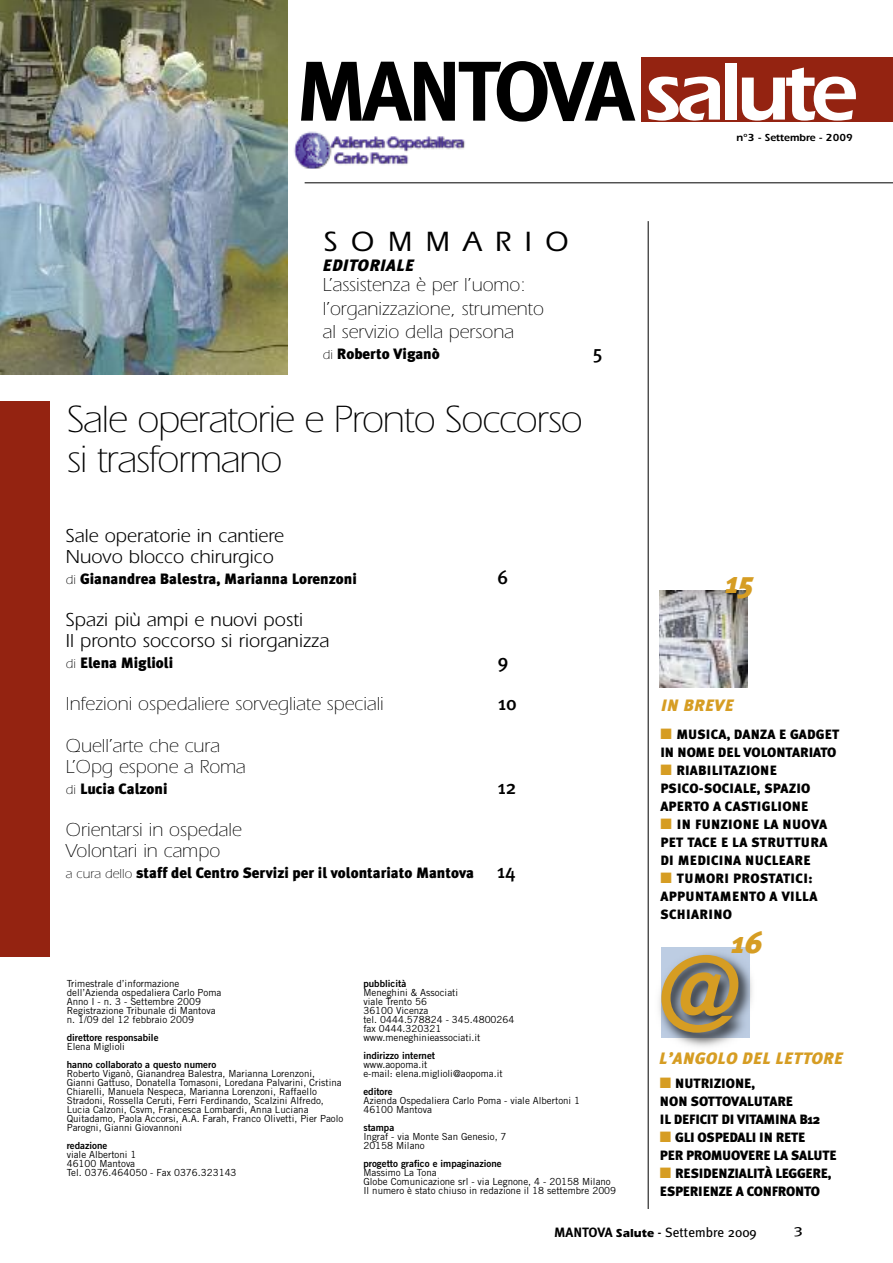
<style>
.page{position:relative;width:893px;height:1263px;background:#fff}
.page>*{position:absolute;margin:0;border:0;box-sizing:border-box;transform-origin:0 0}
.t1{font:700 84.6px "Meta Plus";letter-spacing:-.065em;color:#000}
.t2{font:300 39.45px/39.5px "Itc Eras";letter-spacing:-.025em;color:#000}
.t3{font:italic 900 30px "Meta Plus";color:#d69d23}
.t4{font:500 28.95px "Itc Eras";letter-spacing:.47em;color:#000}
.t5{font:300 19.5px/21px "Itc Eras";color:#000}
.t6{font:19.5px/21px "Itc Eras";color:#000}
.t7{font:500 19.5px "Meta Plus";color:#000}
.t8{font:italic 900 16.5px "Meta Plus";letter-spacing:.03em;color:#d69d23}
.t9{font:italic 900 16.5px "Meta Plus";letter-spacing:.03em;color:#000}
.t10{font:900 15px "Meta Plus";color:#000}
.t11{font:900 13.5px/18px "Meta Plus";color:#000}
.t12{font:900 13.5px/18px "Meta Plus";letter-spacing:.03em;color:#000}
.t13{font:13.5px "Meta Plus";color:#000}
.t14{font:13.5px "Meta Plus";color:#000;scale:1.3 1}
.t15{font:600 10.65px "Itc Eras";color:#000}
.t16{font:9.75px/9px "Trade Gothic";color:#000}
.t17{font:9.75px "Trade Gothic Bold Two";color:#000}
.s1{font-family:"Itc Eras";font-weight:600;font-size:84.45px;color:#fff}
.s2{font-family:"Itc Eras";font-weight:300;font-size:13.5px}
.s3{font-weight:500;font-size:19.5px}
.s4{color:#d69d23}
.s5{font-weight:700}
.s6{font-family:"Itc Eras";font-weight:700;font-size:12px}
</style>
<div class="page">
<div style="left:0;top:401px;width:49px;height:556px;background:#942311"></div>
<img style="left:0;top:0;width:287px;height:374px">
<hr style="left:648px;top:221px;width:1px;height:988px;background:#000">
<img style="left:659px;top:591px;width:88px;height:96px">
<hr style="left:305px;top:183px;width:588px;height:1px;background:#000">
<div style="left:642px;top:57px;width:251px;height:65px;background:#942311"></div>
<img style="left:294px;top:131px;width:171px;height:38px">
<img style="left:661px;top:948px;width:89px;height:90px">
<svg style="left:661px;top:955px;width:80px;height:78px;background:#a28e5f"></svg>
<h1 class="t1" style="left:296px;top:42px;width:564px">MANTOVA <span class="s1">salute</span></h1>
<p class="t15" style="left:736px;top:134px;width:118px">n°3 - Settembre - 2009</p>
<h3 class="t4" style="left:324px;top:232px;width:246px">SOMMARIO</h3>
<h3 class="t9" style="left:323px;top:256px;width:93px">EDITORIALE</h3>
<h3 class="t5" style="left:323px;top:275px;width:223px;line-height:23.4px">L’assistenza è per l’uomo: l’organizzazione, strumento al servizio della persona</h3>
<h3 class="t10" style="left:323px;top:345px;width:119px"><span class="s2">di</span> Roberto Viganò</h3>
<h3 class="t7" style="left:593px;top:341px;width:11px">5</h3>
<h2 class="t2" style="left:67px;top:404px;width:517px">Sale operatorie e Pronto Soccorso si trasformano</h2>
<h3 class="t6" style="left:66px;top:527px;width:220px">Sale operatorie in cantiere<br>Nuovo blocco chirurgico</h3>
<h3 class="t10" style="left:66px;top:570px;width:292px"><span class="s2">di</span> Gianandrea Balestra, Marianna Lorenzoni</h3>
<h3 class="t7" style="left:497px;top:566px;width:12px">6</h3>
<h3 class="t6" style="left:66px;top:611px;width:265px">Spazi più ampi e nuovi posti<br>Il pronto soccorso si riorganizza</h3>
<h3 class="t10" style="left:66px;top:654px;width:109px"><span class="s2">di</span> Elena Miglioli</h3>
<h3 class="t7" style="left:498px;top:650px;width:12px">9</h3>
<h3 class="t5" style="left:66px;top:695px;width:319px">Infezioni ospedaliere sorvegliate speciali</h3>
<h3 class="t7" style="left:498px;top:692px;width:20px">10</h3>
<h3 class="t5" style="left:66px;top:737px;width:182px">Quell’arte che cura<br>L’Opg espone a Roma</h3>
<h3 class="t10" style="left:66px;top:780px;width:103px"><span class="s2">di</span> Lucia Calzoni</h3>
<h3 class="t7" style="left:498px;top:776px;width:20px">12</h3>
<h3 class="t5" style="left:66px;top:821px;width:177px">Orientarsi in ospedale<br>Volontari in campo</h3>
<h3 class="t10" style="left:66px;top:864px;width:451px"><span class="s2">a cura dello</span> staff del Centro Servizi per il volontariato Mantova <span class="s3">14</span></h3>
<p class="t16" style="left:67px;top:980px;width:156px">Trimestrale d’informazione dell’Azienda ospedaliera Carlo Poma<br>Anno I - n. 3 - Settembre 2009<br>Registrazione Tribunale di Mantova n. 1/09 del 12 febbraio 2009</p>
<p class="t17" style="left:67px;top:1034px;width:93px">direttore responsabile</p>
<p class="t16" style="left:67px;top:1043px;width:60px">Elena Miglioli</p>
<p class="t17" style="left:67px;top:1061px;width:151px">hanno collaborato a questo numero</p>
<p class="t16" style="left:67px;top:1070px;width:278px">Roberto Viganò, Gianandrea Balestra, Marianna Lorenzoni, Gianni Gattuso, Donatella Tomasoni, Loredana Palvarini, Cristina Chiarelli, Manuela Nespeca, Marianna Lorenzoni, Raffaello Stradoni, Rossella Ceruti, Ferri Ferdinando, Scalzini Alfredo, Lucia Calzoni, Csvm, Francesca Lombardi, Anna Luciana Quitadamo, Paola Accorsi, A.A. Farah, Franco Olivetti, Pier Paolo Parogni, Gianni Giovannoni</p>
<p class="t17" style="left:67px;top:1142px;width:42px">redazione</p>
<p class="t16" style="left:67px;top:1151px;width:171px">viale Albertoni 1<br>46100 Mantova<br>Tel. 0376.464050 - Fax 0376.323143</p>
<p class="t17" style="left:363px;top:980px;width:44px">pubblicità</p>
<p class="t16" style="left:363px;top:989px;width:153px">Meneghini &amp; Associati<br>viale Trento 56<br>36100 Vicenza<br>tel. 0444.578824 - 345.4800264 fax 0444.320321 www.meneghinieassociati.it</p>
<p class="t17" style="left:363px;top:1052px;width:73px">indirizzo internet</p>
<p class="t16" style="left:363px;top:1061px;width:141px">www.aopoma.it<br>e-mail: elena.miglioli@aopoma.it</p>
<p class="t17" style="left:363px;top:1088px;width:31px">editore</p>
<p class="t16" style="left:363px;top:1097px;width:218px">Azienda Ospedaliera Carlo Poma - viale Albertoni 1<br>46100 Mantova</p>
<p class="t17" style="left:363px;top:1124px;width:32px">stampa</p>
<p class="t16" style="left:363px;top:1133px;width:145px">Ingraf - via Monte San Genesio, 7<br>20158 Milano</p>
<p class="t17" style="left:363px;top:1160px;width:140px">progetto grafico e impaginazione</p>
<p class="t16" style="left:363px;top:1169px;width:254px">Massimo La Tona<br>Globe Comunicazione srl - via Legnone, 4 - 20158 Milano<br>Il numero è stato chiuso in redazione il 18 settembre 2009</p>
<h3 class="t3" style="left:726px;top:565px;width:29px">15</h3>
<h3 class="t8" style="left:661px;top:696px;width:74px">IN BREVE</h3>
<h3 class="t11" style="left:660px;top:725px;width:180px"><span class="s4">■</span> MUSICA, DANZA E GADGET<br>IN NOME DEL VOLONTARIATO</h3>
<h3 class="t11" style="left:660px;top:761px;width:152px"><span class="s4">■</span> RIABILITAZIONE<br>PSICO-SOCIALE, SPAZIO<br>APERTO A CASTIGLIONE</h3>
<h3 class="t11" style="left:660px;top:815px;width:169px;text-align:justify"><span class="s4">■</span> IN FUNZIONE LA NUOVA PET TACE E LA STRUTTURA DI MEDICINA NUCLEARE</h3>
<h3 class="t12" style="left:660px;top:869px;width:159px"><span class="s4">■</span> TUMORI PROSTATICI:<br>APPUNTAMENTO A VILLA<br>SCHIARINO</h3>
<h3 class="t3" style="left:732px;top:925px;width:32px">16</h3>
<h3 class="t8" style="left:659px;top:1049px;width:185px">L’ANGOLO DEL LETTORE</h3>
<h3 class="t11" style="left:660px;top:1074px;width:162px"><span class="s4">■</span> NUTRIZIONE,<br>NON SOTTOVALUTARE<br>IL DEFICIT DI VITAMINA B12</h3>
<h3 class="t11" style="left:660px;top:1128px;width:178px"><span class="s4">■</span> GLI OSPEDALI IN RETE<br>PER PROMUOVERE LA SALUTE</h3>
<h3 class="t11" style="left:660px;top:1164px;width:173px"><span class="s4">■</span> RESIDENZIALITÀ LEGGERE,<br>ESPERIENZE A CONFRONTO</h3>
<h3 class="t13" style="left:554px;top:1224px;width:204px"><span class="s5">MANTOVA</span> <span class="s6">Salute</span> - Settembre 2009</h3>
<h3 class="t14" style="left:794px;top:1221px;width:9px">3</h3>
</div>
